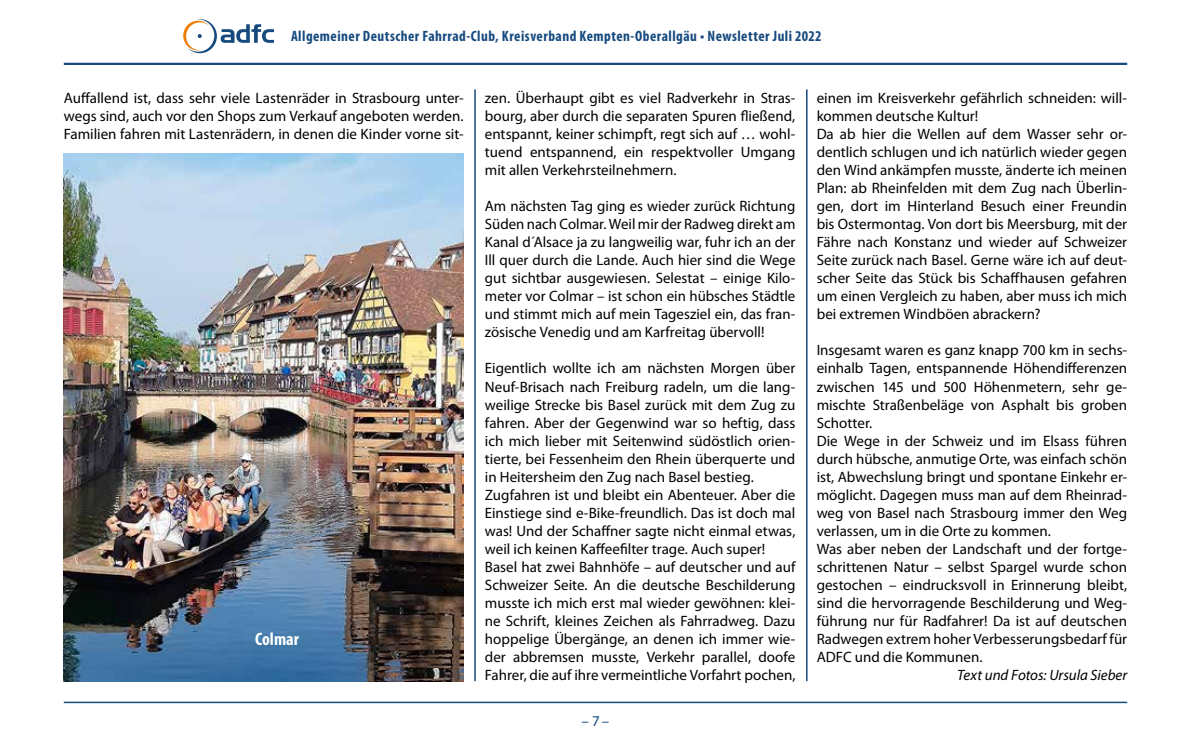
<style>
.page{position:relative;width:1191px;height:745px;background:#fff}
.page>*{position:absolute;margin:0;border:0;box-sizing:border-box;transform-origin:0 0}
.t1{font:700 condensed 18px "Myriad Pro";color:#fff}
.t2{font:15px/18px "Myriad Pro";color:#000;text-align:justify}
.t3{font:700 condensed 15px "Myriad Pro";letter-spacing:.03em;color:#164a7e}
.t4{font:italic 15px "Myriad Pro";color:#000}
.t5{font:15px "Myriad Pro";color:#164a7e}
</style>
<div class="page">
<hr style="left:64px;top:63px;width:1063px;height:2px;background:#164a7e">
<hr style="left:64px;top:701px;width:1063px;height:1px;background:#164a7e">
<svg style="left:183px;top:19px;width:91px;height:34px"></svg>
<hr style="left:806px;top:89px;width:1px;height:591px;background:#164a7e">
<hr style="left:474px;top:89px;width:2px;height:591px;background:#164a7e">
<img style="left:64px;top:153px;width:399px;height:527px">
<p class="t3" style="left:291px;top:27px;width:532px">Allgemeiner Deutscher Fahrrad-Club, Kreisverband Kempten-Oberallgäu • Newsletter Juli 2022</p>
<p class="t2" style="left:64px;top:89px;width:401px">Auffallend ist, dass sehr viele Lastenräder in Strasbourg unter&shy;wegs sind, auch vor den Shops zum Verkauf angeboten werden.<br>Familien fahren mit Lastenrädern, in denen die Kinder vorne sit-</p>
<p class="t2" style="left:485px;top:89px;width:312px">zen. Überhaupt gibt es viel Radverkehr in Stras&shy;bourg, aber durch die separaten Spuren fließend, entspannt, keiner schimpft, regt sich auf … wohl&shy;tuend entspannend, ein respektvoller Umgang mit allen Verkehrsteilnehmern.</p>
<p class="t2" style="left:485px;top:197px;width:312px">Am nächsten Tag ging es wieder zurück Richtung Süden nach Colmar. Weil mir der Radweg direkt am Kanal d´Alsace ja zu langweilig war, fuhr ich an der Ill quer durch die Lande. Auch hier sind die Wege gut sichtbar ausgewiesen. Selestat – einige Kilo&shy;meter vor Colmar – ist schon ein hübsches Städtle und stimmt mich auf mein Tagesziel ein, das fran&shy;zösische Venedig und am Karfreitag übervoll!</p>
<p class="t2" style="left:485px;top:359px;width:312px;text-align:left">Eigentlich wollte ich am nächsten Morgen über Neuf-Brisach nach Freiburg radeln, um die lang&shy;weilige Strecke bis Basel zurück mit dem Zug zu fahren. Aber der Gegenwind war so heftig, dass ich mich lieber mit Seitenwind südöstlich orien&shy;tierte, bei Fessenheim den Rhein überquerte und in Heitersheim den Zug nach Basel bestieg.<br>Zugfahren ist und bleibt ein Abenteuer. Aber die Einstiege sind e-Bike-freundlich. Das ist doch mal was! Und der Schaffner sagte nicht einmal etwas, weil ich keinen Kaffeefilter trage. Auch super!<br>Basel hat zwei Bahnhöfe – auf deutscher und auf Schweizer Seite. An die deutsche Beschilderung musste ich mich erst mal wieder gewöhnen: klei&shy;ne Schrift, kleines Zeichen als Fahrradweg. Dazu hoppelige Übergänge, an denen ich immer wie&shy;der abbremsen musste, Verkehr parallel, doofe Fahrer, die auf ihre vermeintliche Vorfahrt pochen,</p>
<p class="t1" style="left:255px;top:627px;width:45px">Colmar</p>
<p class="t5" style="left:581px;top:711px;width:29px">– 7–</p>
<p class="t2" style="left:816px;top:89px;width:312px;text-align:left">einen im Kreisverkehr gefährlich schneiden: will&shy;kommen deutsche Kultur!<br>Da ab hier die Wellen auf dem Wasser sehr or&shy;dentlich schlugen und ich natürlich wieder gegen den Wind ankämpfen musste, änderte ich meinen Plan: ab Rheinfelden mit dem Zug nach Überlin&shy;gen, dort im Hinterland Besuch einer Freundin bis Ostermontag. Von dort bis Meersburg, mit der Fähre nach Konstanz und wieder auf Schweizer Seite zurück nach Basel. Gerne wäre ich auf deut&shy;scher Seite das Stück bis Schaffhausen gefahren um einen Vergleich zu haben, aber muss ich mich bei extremen Windböen abrackern?</p>
<p class="t2" style="left:816px;top:341px;width:312px;text-align:left">Insgesamt waren es ganz knapp 700 km in sechs&shy;einhalb Tagen, entspannende Höhendifferenzen zwischen 145 und 500 Höhenmetern, sehr ge&shy;mischte Straßenbeläge von Asphalt bis groben Schotter.<br>Die Wege in der Schweiz und im Elsass führen durch hübsche, anmutige Orte, was einfach schön ist, Abwechslung bringt und spontane Einkehr er&shy;möglicht. Dagegen muss man auf dem Rheinrad&shy;weg von Basel nach Strasbourg immer den Weg verlassen, um in die Orte zu kommen.<br>Was aber neben der Landschaft und der fortge&shy;schrittenen Natur – selbst Spargel wurde schon gestochen – eindrucksvoll in Erinnerung bleibt, sind die hervorragende Beschilderung und Weg&shy;führung nur für Radfahrer! Da ist auf deutschen Radwegen extrem hoher Verbesserungsbedarf für ADFC und die Kommunen.</p>
<p class="t4" style="left:957px;top:665px;width:171px">Text und Fotos: Ursula Sieber</p>
</div>
